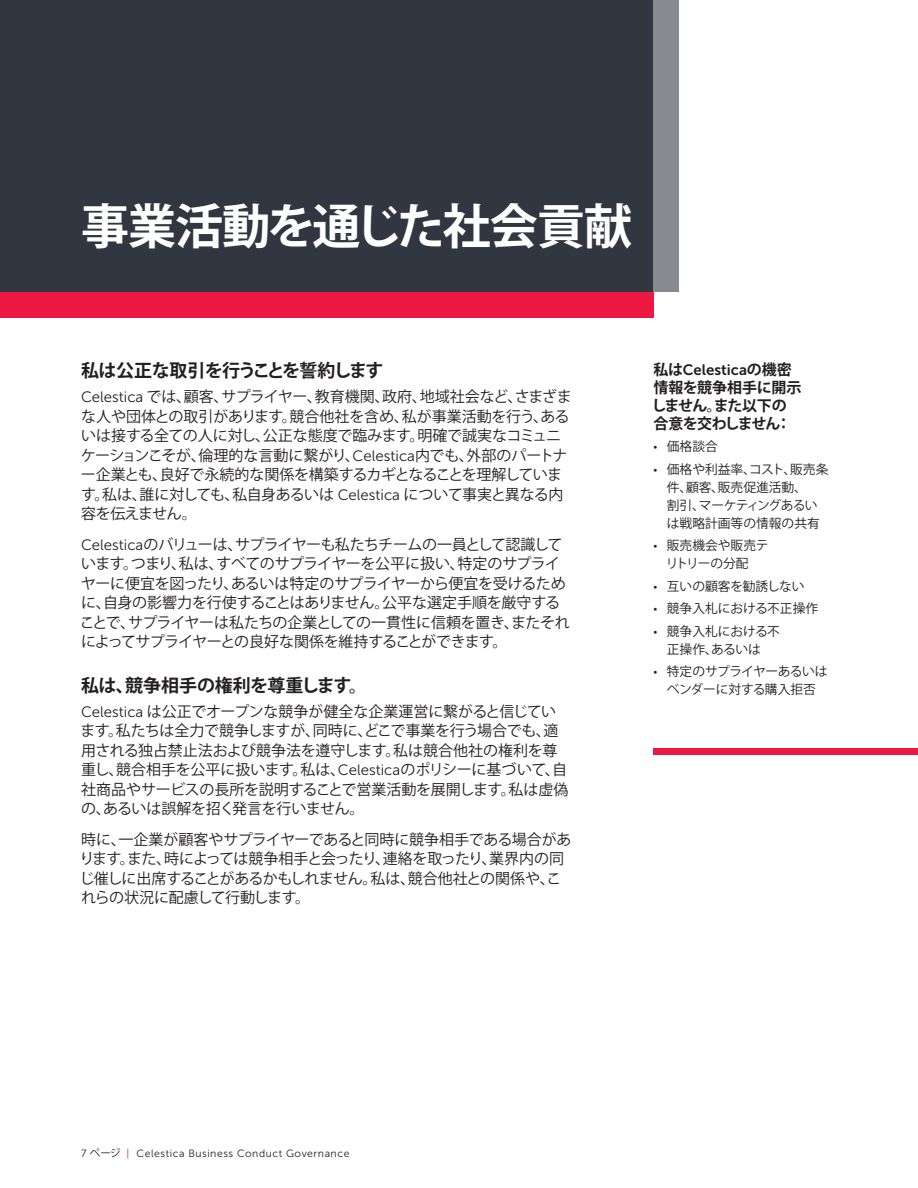
<style>
.page{position:relative;width:918px;height:1188px;background:#fff}
.page>*{position:absolute;margin:0;border:0;box-sizing:border-box;transform-origin:0 0}
.section_main_headi{font:700 48px "Koz Go Pr 6 N";letter-spacing:-.02em;color:#fff}
.body_heads{font:700 18px "Koz Go Pr 6 N";letter-spacing:-.03em;color:#231f20}
.body_heads-2{font:700 18px "Koz Go Pr 6 N";letter-spacing:-.01em;color:#231f20}
.body{font:15px/19.5px "Koz Go Pr 6 N";letter-spacing:-.02em;color:#231f20}
.sidebar_head{font:700 15px/18px "Koz Go Pr 6 N";letter-spacing:-.035em;color:#231f20}
.sidebar_bullets{font:12.75px/18px "Koz Go Pr 6 N";color:#231f20}
.sidebar_bullets-2{font:12.75px/18px "Koz Go Pr 6 N";letter-spacing:-.03em;color:#231f20;text-align:center}
.t1{font:10.5px "Museo Sans 300";letter-spacing:.05em;color:#231f20}
.s1{font-family:"Museo Sans 300"}
.s2{font-family:"Museo Sans 700";font-weight:400}
.s3{font-family:"Koz Go Pr 6 N"}
.s4{color:#ed1943}
</style>
<div class="page">
<div style="left:0;top:0;width:653px;height:292px;background:#323640"></div>
<div style="left:0;top:292px;width:653px;height:26px;background:#ed1943"></div>
<div style="left:653px;top:0;width:26px;height:292px;background:#868a8e"></div>
<div style="left:653px;top:748px;width:265px;height:7px;background:#ed1943"></div>
<p class="section_main_headi" style="left:81px;top:199px;width:553px">事業活動を通じた社会貢献</p>
<p class="body_heads" style="left:81px;top:361px;width:304px">私は公正な取引を行うことを誓約します</p>
<p class="body" style="left:81px;top:387px;width:492px"><span class="s1">Celestica</span> では、顧客、サプライヤー、教育機関、政府、地域社会など、さまざまな人や団体との取引があります。競合他社を含め、私が事業活動を行う、あるいは接する全ての人に対し、公正な態度で臨みます。明確で誠実なコミュニケーションこそが、倫理的な言動に繋がり、<span class="s1">Celestica</span>内でも、外部のパートナー企業とも、良好で永続的な関係を構築するカギとなることを理解しています。私は、誰に対しても、私自身あるいは <span class="s1">Celestica</span> について事実と異なる内容を伝えません。</p>
<p class="body" style="left:80px;top:535px;width:491px"><span class="s1">Celestica</span>のバリューは、サプライヤーも私たちチームの一員として認識しています。つまり、私は、すべてのサプライヤーを公平に扱い、特定のサプライヤーに便宜を図ったり、あるいは特定のサプライヤーから便宜を受けるために、自身の影響力を行使することはありません。公平な選定手順を厳守することで、サプライヤーは私たちの企業としての一貫性に信頼を置き、またそれによってサプライヤーとの良好な関係を維持することができます。</p>
<p class="body_heads-2" style="left:81px;top:675px;width:288px">私は、競争相手の権利を尊重します。</p>
<p class="body" style="left:80px;top:702px;width:490px"><span class="s1">Celestica</span> は公正でオープンな競争が健全な企業運営に繋がると信じています。私たちは全力で競争しますが、同時に、どこで事業を行う場合でも、適用される独占禁止法および競争法を遵守します。私は競合他社の権利を尊重し、競合相手を公平に扱います。私は、<span class="s1">Celestica</span>のポリシーに基づいて、自社商品やサービスの長所を説明することで営業活動を展開します。私は虚偽の、あるいは誤解を招く発言を行いません。</p>
<p class="body" style="left:79px;top:830px;width:494px">時に、一企業が顧客やサプライヤーであると同時に競争相手である場合があります。また、時によっては競争相手と会ったり、連絡を取ったり、業界内の同じ催しに出席することがあるかもしれません。私は、競合他社との関係や、これらの状況に配慮して行動します。</p>
<p class="sidebar_head" style="left:652px;top:361px;width:151px">私は<span class="s2">Celestica</span>の機密情報を競争相手に開示しません。また以下の合意を交わしません：</p>
<p class="sidebar_bullets" style="left:653px;top:438px;width:66px">• 価格談合</p>
<p class="sidebar_bullets" style="left:667px;top:461px;width:163px;text-indent:-14px">• 価格や利益率、コスト、販売条件、顧客、販売促進活動、<br>割引、マーケティングあるいは戦略計画等の情報の共有</p>
<p class="sidebar_bullets" style="left:666px;top:537px;width:104px;text-indent:-12px">• 販売機会や販売テリトリーの分配</p>
<p class="sidebar_bullets" style="left:653px;top:578px;width:153px">• 互いの顧客を勧誘しない</p>
<p class="sidebar_bullets" style="left:653px;top:600px;width:166px">• 競争入札における不正操作</p>
<p class="sidebar_bullets" style="left:653px;top:623px;width:128px;text-align:center">• 競争入札における不正操作、あるいは</p>
<p class="sidebar_bullets-2" style="left:653px;top:663px;width:176px">• 特定のサプライヤーあるいはベンダーに対する購入拒否</p>
<p class="t1" style="left:81px;top:1148px;width:270px">7 <span class="s3">ページ</span> <span class="s4">|</span> Celestica Business Conduct Governance</p>
</div>
